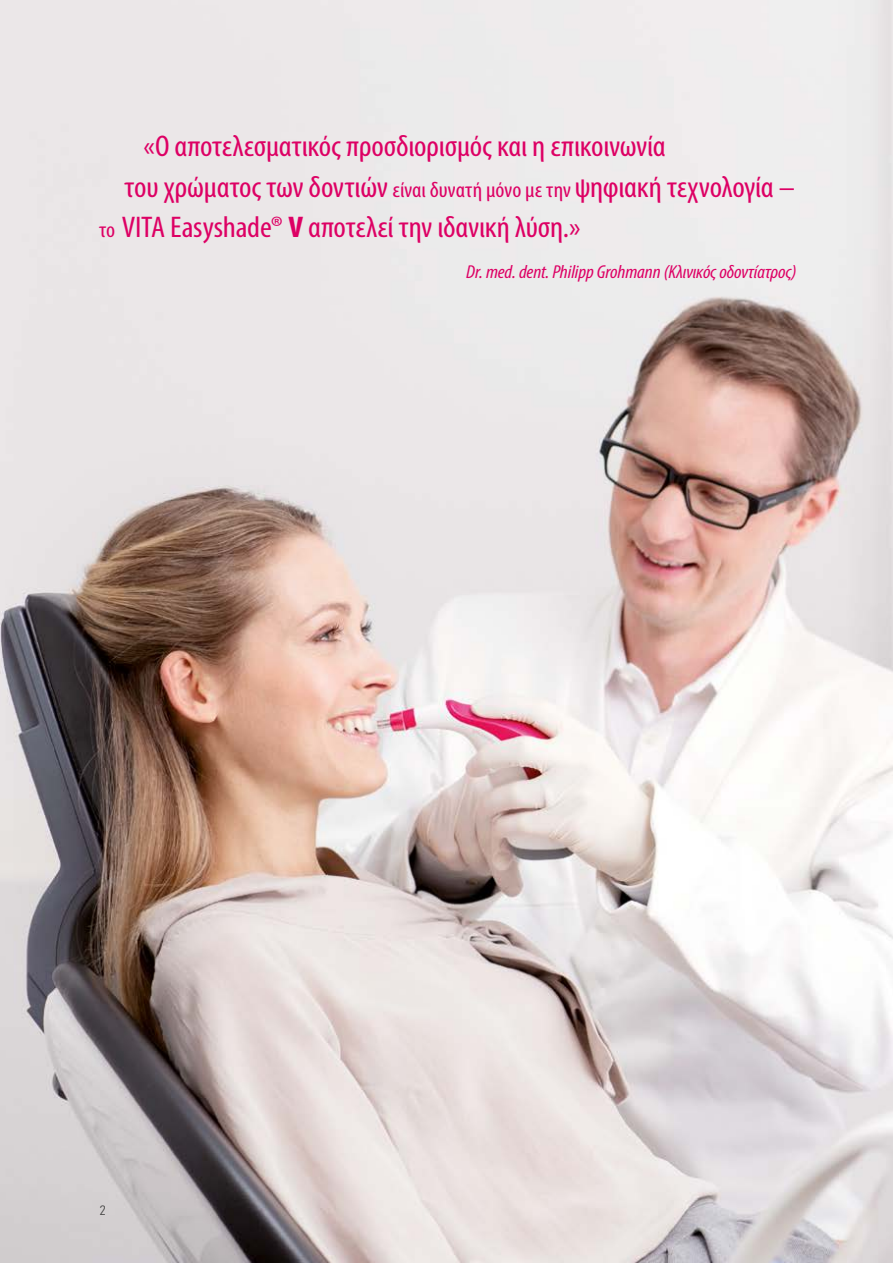
<style>
.page{position:relative;width:893px;height:1263px;background:#fff}
.page>*{position:absolute;margin:0;border:0;box-sizing:border-box;transform-origin:0 0}
.t1{font:condensed 30px "Myriad Pro";letter-spacing:-.005em;color:#dd0064;scale:1.08 1}
.t2{font:italic condensed 18.75px "Myriad Pro";letter-spacing:-.005em;color:#dd0064;scale:1.08 1}
.t3{font:300 condensed 13.5px "Univers";color:#3b3b3a}
.s1{font-size:21.75px}
.s2{font-weight:700}
</style>
<div class="page">
<img style="left:0;top:0;width:893px;height:1263px">
<p class="t1" style="left:143px;top:128px;width:485px">«Ο αποτελεσματικός προσδιορισμός και η επικοινωνία</p>
<p class="t1" style="left:125px;top:168px;width:622px">του χρώματος των δοντιών <span class="s1">είναι δυνατή μόνο με την</span> ψηφιακή τεχνολογία –</p>
<p class="t1" style="left:99px;top:209px;width:447px"><span class="s1">το</span> VITA Easyshade® <span class="s2">V</span> αποτελεί την ιδανική λύση.»</p>
<p class="t2" style="left:466px;top:260px;width:307px">Dr. med. dent. Philipp Grohmann (Κλινικός οδοντίατρος)</p>
<p class="t3" style="left:100px;top:1202px;width:7px">2</p>
</div>
